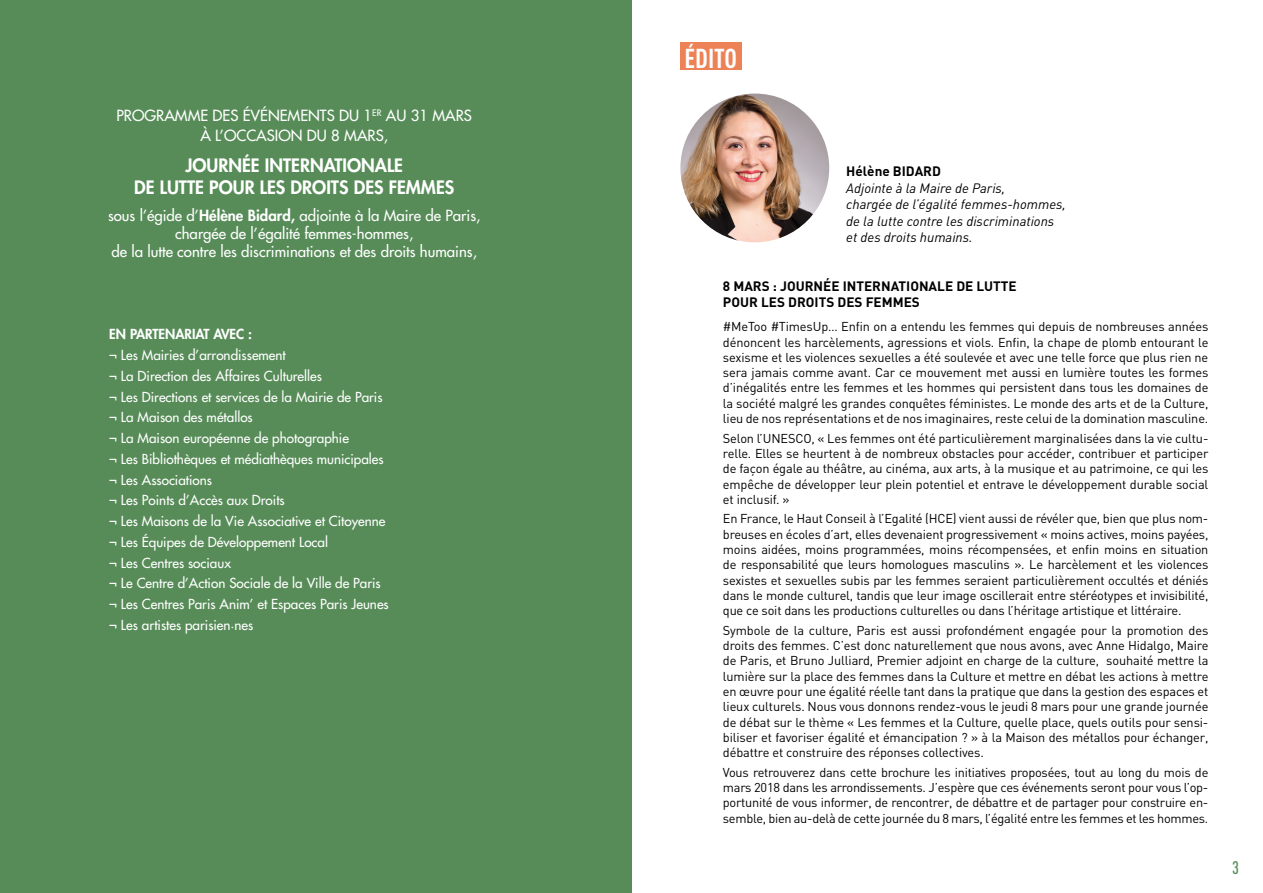
<style>
.page{position:relative;width:1263px;height:893px;background:#fff}
.page>*{position:absolute;margin:0;border:0;box-sizing:border-box;transform-origin:0 0}
.t1{font:700 27px "DIN Cond";color:#fff}
.t2{font:800 18px/22.5px "Futura Std";color:#fff;text-align:center}
.t3{font:500 18px "DIN Cond";color:#578c58}
.t4{font:500 15px/18px "Futura Std";color:#fff;text-align:center}
.t5{font:500 13.5px/20.7px "Futura Std";color:#fff}
.t6{font:italic 13.5px/16.5px "DIN";color:#000}
.t7{font:700 13.5px/16.5px "DIN";color:#000}
.t8{font:800 13.5px "Futura Std";color:#fff}
.t9{font:12.75px/15.3px "DIN";letter-spacing:-.015em;color:#000;text-align:justify}
.s1{font-weight:800}
</style>
<div class="page">
<div style="left:0;top:0;width:631px;height:893px;background:#578c58"></div>
<div style="left:680px;top:43px;width:62px;height:27px;background:#ee8257"></div>
<img style="left:680px;top:94px;width:149px;height:148px;border-radius:74px">
<p class="t4" style="left:117px;top:106px;width:357px;line-height:19.5px">Programme des événements du 1<sup>er</sup> au 31 mars à l’occasion du 8 mars,</p>
<h2 class="t2" style="left:134px;top:154px;width:322px">JOURNÉE INTERNATIONALE<br>DE LUTTE POUR LES DROITS DES FEMMES</h2>
<p class="t4" style="left:108px;top:206px;width:374px">sous l’égide d’<span class="s1">HÉLÈNE BIDARD,</span> adjointe à la Maire de Paris, chargée de l’égalité femmes-hommes,<br>de la lutte contre les discriminations et des droits humains,</p>
<p class="t8" style="left:109px;top:326px;width:144px">EN PARTENARIAT AVEC :</p>
<p class="t5" style="left:109px;top:345px;width:281px">¬ Les Mairies d’arrondissement<br>¬ La Direction des Affaires Culturelles<br>¬ Les Directions et services de la Mairie de Paris ¬ La Maison des métallos<br>¬ La Maison européenne de photographie<br>¬ Les Bibliothèques et médiathèques municipales ¬ Les Associations<br>¬ Les Points d’Accès aux Droits<br>¬ Les Maisons de la Vie Associative et Citoyenne ¬ Les Équipes de Développement Local<br>¬ Les Centres sociaux<br>¬ Le Centre d’Action Sociale de la Ville de Paris ¬ Les Centres Paris Anim’ et Espaces Paris Jeunes ¬ Les artistes parisien.nes</p>
<h1 class="t1" style="left:684px;top:42px;width:54px">ÉDITO</h1>
<p class="t7" style="left:846px;top:163px;width:96px">Hélène BIDARD</p>
<p class="t6" style="left:846px;top:179px;width:221px">Adjointe à la Maire de Paris,<br>chargée de l’égalité femmes-hommes, de la lutte contre les discriminations et des droits humains.</p>
<p class="t7" style="left:723px;top:277px;width:295px">8 MARS : JOURNÉE INTERNATIONALE DE LUTTE<br>POUR LES DROITS DES FEMMES</p>
<p class="t9" style="left:723px;top:319px;width:487px">#MeToo #TimesUp… Enfin on a entendu les femmes qui depuis de nombreuses années dénoncent les harcèlements, agressions et viols. Enfin, la chape de plomb entourant le sexisme et les violences sexuelles a été soulevée et avec une telle force que plus rien ne sera jamais comme avant. Car ce mouvement met aussi en lumière toutes les formes d’inégalités entre les femmes et les hommes qui persistent dans tous les domaines de la société malgré les grandes conquêtes féministes. Le monde des arts et de la Culture, lieu de nos représentations et de nos imaginaires, reste celui de la domination masculine.</p>
<p class="t9" style="left:723px;top:430px;width:487px">Selon l’UNESCO, « Les femmes ont été particulièrement marginalisées dans la vie cultu&shy;relle. Elles se heurtent à de nombreux obstacles pour accéder, contribuer et participer de façon égale au théâtre, au cinéma, aux arts, à la musique et au patrimoine, ce qui les empêche de développer leur plein potentiel et entrave le développement durable social et inclusif. »</p>
<p class="t9" style="left:723px;top:511px;width:487px">En France, le Haut Conseil à l’Egalité (HCE) vient aussi de révéler que, bien que plus nom&shy;breuses en écoles d’art, elles devenaient progressivement « moins actives, moins payées, moins aidées, moins programmées, moins récompensées, et enfin moins en situation de responsabilité que leurs homologues masculins ». Le harcèlement et les violences sexistes et sexuelles subis par les femmes seraient particulièrement occultés et déniés dans le monde culturel, tandis que leur image oscillerait entre stéréotypes et invisibilité, que ce soit dans les productions culturelles ou dans l’héritage artistique et littéraire.</p>
<p class="t9" style="left:723px;top:622px;width:487px">Symbole de la culture, Paris est aussi profondément engagée pour la promotion des droits des femmes. C’est donc naturellement que nous avons, avec Anne Hidalgo, Maire de Paris, et Bruno Julliard, Premier adjoint en charge de la culture, souhaité mettre la lumière sur la place des femmes dans la Culture et mettre en débat les actions à mettre en œuvre pour une égalité réelle tant dans la pratique que dans la gestion des espaces et lieux culturels. Nous vous donnons rendez-vous le jeudi 8 mars pour une grande journée de débat sur le thème « Les femmes et la Culture, quelle place, quels outils pour sensi&shy;biliser et favoriser égalité et émancipation ? » à la Maison des métallos pour échanger, débattre et construire des réponses collectives.</p>
<p class="t9" style="left:723px;top:764px;width:487px">Vous retrouverez dans cette brochure les initiatives proposées, tout au long du mois de mars 2018 dans les arrondissements. J’espère que ces événements seront pour vous l’op&shy;portunité de vous informer, de rencontrer, de débattre et de partager pour construire en&shy;semble, bien au-delà de cette journée du 8 mars, l’égalité entre les femmes et les hommes.</p>
<h2 class="t3" style="left:1232px;top:857px;width:8px">3</h2>
</div>
